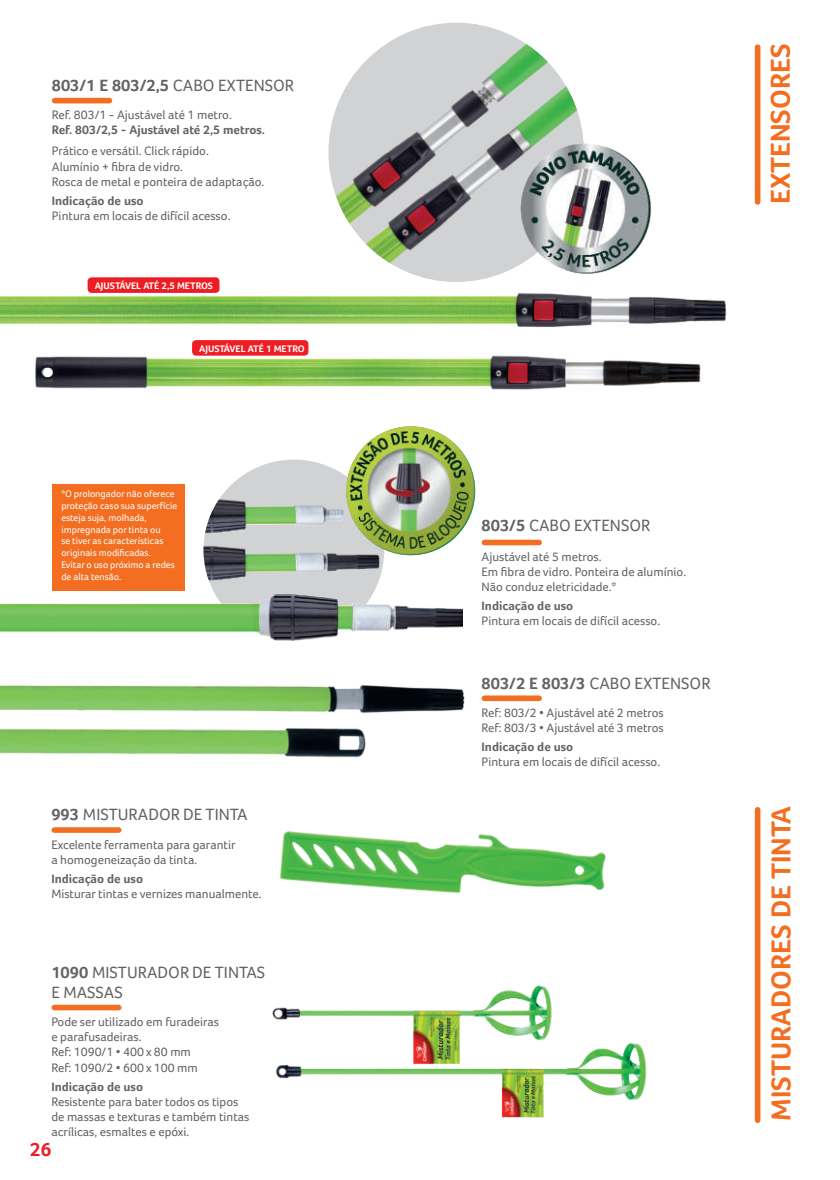
<style>
.page{position:relative;width:840px;height:1180px;background:#fff}
.page>*{position:absolute;margin:0;border:0;box-sizing:border-box;transform-origin:0 0}
.t1{font:700 28px "Foco";color:#f36e21}
.t2{font:700 19.6px "Foco";color:#ec1f27}
.t3{font:16.8px/20.2px "Foco";color:#636366}
.t4{font:700 16.8px "Foco";color:#636366}
.t5{font:12.6px/15.2px "Foco";color:#636366}
.t6{font:700 12.6px "Foco";color:#636366}
.t7{font:9.8px/11.8px "Foco";color:#fff}
.t8{font:700 9.8px "Foco";color:#fff}
.s1{font-weight:400}
.s2{font-weight:700}
</style>
<div class="page">
<div style="left:203px;top:459px;width:181px;height:181px;background:#d1d2d4;border-radius:50%"></div>
<img style="left:203px;top:487px;width:181px;height:104px">
<img style="left:279px;top:831px;width:327px;height:62px">
<img style="left:272px;top:985px;width:280px;height:51px">
<img style="left:276px;top:1036px;width:371px;height:82px">
<img style="left:0;top:685px;width:465px;height:28px">
<img style="left:0;top:728px;width:366px;height:30px">
<img style="left:0;top:593px;width:462px;height:48px">
<div style="left:328px;top:23px;width:255px;height:259px;background:#d1d2d4;border-radius:50%"></div>
<img style="left:330px;top:34px;width:251px;height:237px">
<div style="left:52px;top:483px;width:132px;height:107px;background:#f36e21"></div>
<img style="left:0;top:279px;width:727px;height:48px">
<div style="left:484px;top:539px;width:55px;height:6px;background:#f36e21"></div>
<img style="left:35px;top:340px;width:666px;height:50px">
<img style="left:512px;top:136px;width:149px;height:149px">
<img style="left:346px;top:426px;width:129px;height:129px;border-radius:64px">
<div style="left:88px;top:277px;width:131px;height:16px;background:#ee1d23;border-radius:4px"></div>
<div style="left:192px;top:340px;width:116px;height:15px;background:#ee1d23;border-radius:4px"></div>
<div style="left:754px;top:47px;width:6px;height:155px;background:#f36e21"></div>
<div style="left:754px;top:809px;width:6px;height:311px;background:#f36e21"></div>
<div style="left:484px;top:695px;width:55px;height:6px;background:#f36e21"></div>
<div style="left:55px;top:98px;width:54px;height:5px;background:#f36e21"></div>
<div style="left:54px;top:827px;width:65px;height:5px;background:#f36e21"></div>
<div style="left:54px;top:1004px;width:65px;height:6px;background:#f36e21"></div>
<h3 class="t4" style="left:52px;top:75px;width:244px">803/1 E 803/2,5 <span class="s1">CABO EXTENSOR</span></h3>
<p class="t5" style="left:52px;top:107px;width:181px">Ref. 803/1 - Ajustável até 1 metro.</p>
<p class="t6" style="left:52px;top:123px;width:214px">Ref. 803/2,5 - Ajustável até 2,5 metros.</p>
<p class="t5" style="left:52px;top:143px;width:214px">Prático e versátil. Click rápido.<br>Alumínio + fibra de vidro.<br>Rosca de metal e ponteira de adaptação.</p>
<p class="t6" style="left:52px;top:193px;width:93px">Indicação de uso</p>
<p class="t5" style="left:52px;top:208px;width:180px">Pintura em locais de difícil acesso.</p>
<p class="t8" style="left:95px;top:280px;width:120px">AJUSTÁVEL ATÉ 2,5 METROS</p>
<p class="t8" style="left:199px;top:342px;width:107px">AJUSTÁVEL ATÉ 1 METRO</p>
<p class="t7" style="left:61px;top:488px;width:117px">*O prolongador não oferece proteção caso sua superfície esteja suja, molhada, impregnada por tinta ou<br>se tiver as características originais modificadas.<br>Evitar o uso próximo a redes de alta tensão.</p>
<h3 class="t3" style="left:51px;top:804px;width:197px"><span class="s2">993</span> MISTURADOR DE TINTA</h3>
<p class="t5" style="left:51px;top:836px;width:185px">Excelente ferramenta para garantir a homogeneização da tinta.</p>
<p class="t6" style="left:51px;top:871px;width:93px">Indicação de uso</p>
<p class="t5" style="left:51px;top:885px;width:212px">Misturar tintas e vernizes manualmente.</p>
<h3 class="t3" style="left:51px;top:961px;width:215px"><span class="s2">1090</span> MISTURADOR DE TINTAS<br>E MASSAS</h3>
<p class="t5" style="left:51px;top:1014px;width:169px">Pode ser utilizado em furadeiras e parafusadeiras.<br>Ref: 1090/1 • 400 x 80 mm<br>Ref: 1090/2 • 600 x 100 mm</p>
<p class="t6" style="left:51px;top:1079px;width:93px">Indicação de uso</p>
<p class="t5" style="left:51px;top:1093px;width:199px">Resistente para bater todos os tipos de massas e texturas e também tintas acrílicas, esmaltes e epóxi.</p>
<h2 class="t2" style="left:30px;top:1137px;width:23px">26</h2>
<h1 class="t1" style="left:763px;top:204px;width:161px;rotate:-90deg">EXTENSORES</h1>
<h3 class="t3" style="left:481px;top:514px;width:170px"><span class="s2">803/5</span> CABO EXTENSOR</h3>
<p class="t5" style="left:481px;top:549px;width:206px">Ajustável até 5 metros.<br>Em fibra de vidro. Ponteira de alumínio.<br>Não conduz eletricidade.*</p>
<p class="t6" style="left:481px;top:598px;width:93px">Indicação de uso</p>
<p class="t5" style="left:481px;top:613px;width:180px">Pintura em locais de difícil acesso.</p>
<h3 class="t3" style="left:481px;top:672px;width:230px"><span class="s2">803/2 E 803/3</span> CABO EXTENSOR</h3>
<p class="t5" style="left:481px;top:705px;width:183px">Ref: 803/2 • Ajustável até 2 metros<br>Ref: 803/3 • Ajustável até 3 metros</p>
<p class="t6" style="left:481px;top:739px;width:93px">Indicação de uso</p>
<p class="t5" style="left:481px;top:754px;width:180px">Pintura em locais de difícil acesso.</p>
<h1 class="t1" style="left:764px;top:1120px;width:315px;rotate:-90deg">MISTURADORES DE TINTA</h1>
</div>
